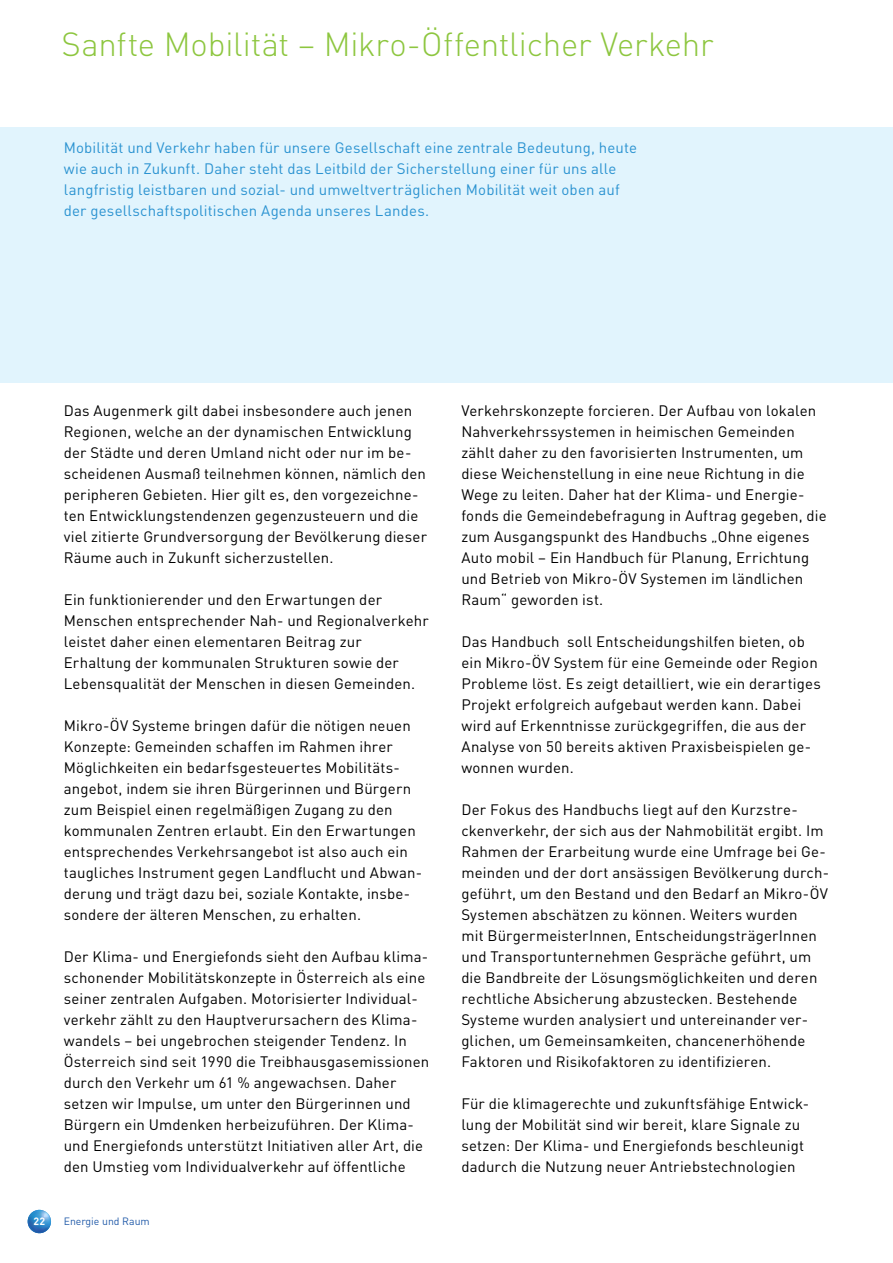
<style>
.page{position:relative;width:893px;height:1263px;background:#fff}
.page>*{position:absolute;margin:0;border:0;box-sizing:border-box;transform-origin:0 0}
.t1{font:300 33px "DIN";letter-spacing:-.005em;color:#8dc63f}
.t2{font:15px/21px "DIN";letter-spacing:.01em;color:#000}
.t3{font:15px/21px "DIN";letter-spacing:.01em;color:#2b93d1}
.t4{font:10.5px "DIN";color:#225ba9}
.t5{font:700 10.5px "DIN";color:#fff}
</style>
<div class="page">
<div style="left:0;top:128px;width:893px;height:255px;background:#e1f4fd"></div>
<img style="left:28px;top:1210px;width:23px;height:23px;border-radius:12px">
<h1 class="t1" style="left:62px;top:24px;width:653px">Sanfte Mobilität – Mikro-Öffentlicher Verkehr</h1>
<p class="t3" style="left:64px;top:136px;width:575px">Mobilität und Verkehr haben für unsere Gesellschaft eine zentrale Bedeutung, heute wie auch in Zukunft. Daher steht das Leitbild der Sicherstellung einer für uns alle langfristig leistbaren und sozial- und umweltverträglichen Mobilität weit oben auf der gesellschaftspolitischen Agenda unseres Landes.</p>
<p class="t2" style="left:64px;top:400px;width:365px">Das Augenmerk gilt dabei insbesondere auch jenen Regionen, welche an der dynamischen Entwicklung der Städte und deren Umland nicht oder nur im be&shy;scheidenen Ausmaß teilnehmen können, nämlich den peripheren Gebieten. Hier gilt es, den vorgezeichne&shy;ten Entwicklungstendenzen gegenzusteuern und die viel zitierte Grundversorgung der Bevölkerung dieser Räume auch in Zukunft sicherzustellen.</p>
<p class="t2" style="left:64px;top:589px;width:366px">Ein funktionierender und den Erwartungen der Menschen entsprechender Nah- und Regionalverkehr leistet daher einen elementaren Beitrag zur Erhaltung der kommunalen Strukturen sowie der Lebensqualität der Menschen in diesen Gemeinden.</p>
<p class="t2" style="left:64px;top:715px;width:360px">Mikro-ÖV Systeme bringen dafür die nötigen neuen Konzepte: Gemeinden schaffen im Rahmen ihrer Möglichkeiten ein bedarfsgesteuertes Mobilitäts&shy;angebot, indem sie ihren Bürgerinnen und Bürgern zum Beispiel einen regelmäßigen Zugang zu den kommunalen Zentren erlaubt. Ein den Erwartungen entsprechendes Verkehrsangebot ist also auch ein taugliches Instrument gegen Landflucht und Abwan&shy;derung und trägt dazu bei, soziale Kontakte, insbe&shy;sondere der älteren Menschen, zu erhalten.</p>
<p class="t2" style="left:64px;top:946px;width:367px">Der Klima- und Energiefonds sieht den Aufbau klima&shy;schonender Mobilitätskonzepte in Österreich als eine seiner zentralen Aufgaben. Motorisierter Individual&shy;verkehr zählt zu den Hauptverursachern des Klima&shy;wandels – bei ungebrochen steigender Tendenz. In Österreich sind seit 1990 die Treibhausgasemissionen durch den Verkehr um 61 % angewachsen. Daher setzen wir Impulse, um unter den Bürgerinnen und Bürgern ein Umdenken herbeizuführen. Der Klima&shy;und Energiefonds unterstützt Initiativen aller Art, die den Umstieg vom Individualverkehr auf öffentliche</p>
<p class="t5" style="left:34px;top:1214px;width:13px">22</p>
<p class="t4" style="left:64px;top:1214px;width:88px">Energie und Raum</p>
<p class="t2" style="left:461px;top:400px;width:367px">Verkehrskonzepte forcieren. Der Aufbau von lokalen Nahverkehrssystemen in heimischen Gemeinden zählt daher zu den favorisierten Instrumenten, um diese Weichenstellung in eine neue Richtung in die Wege zu leiten. Daher hat der Klima- und Energie&shy;fonds die Gemeindebefragung in Auftrag gegeben, die zum Ausgangspunkt des Handbuchs „Ohne eigenes Auto mobil – Ein Handbuch für Planung, Errichtung und Betrieb von Mikro-ÖV Systemen im ländlichen Raum“ geworden ist.</p>
<p class="t2" style="left:461px;top:631px;width:361px">Das Handbuch soll Entscheidungshilfen bieten, ob ein Mikro-ÖV System für eine Gemeinde oder Region Probleme löst. Es zeigt detailliert, wie ein derartiges Projekt erfolgreich aufgebaut werden kann. Dabei wird auf Erkenntnisse zurückgegriffen, die aus der Analyse von 50 bereits aktiven Praxisbeispielen ge&shy;wonnen wurden.</p>
<p class="t2" style="left:461px;top:799px;width:369px">Der Fokus des Handbuchs liegt auf den Kurzstre&shy;ckenverkehr, der sich aus der Nahmobilität ergibt. Im Rahmen der Erarbeitung wurde eine Umfrage bei Ge&shy;meinden und der dort ansässigen Bevölkerung durch&shy;geführt, um den Bestand und den Bedarf an Mikro-ÖV Systemen abschätzen zu können. Weiters wurden<br>mit BürgermeisterInnen, EntscheidungsträgerInnen und Transportunternehmen Gespräche geführt, um die Bandbreite der Lösungsmöglichkeiten und deren rechtliche Absicherung abzustecken. Bestehende Systeme wurden analysiert und untereinander ver&shy;glichen, um Gemeinsamkeiten, chancenerhöhende Faktoren und Risikofaktoren zu identifizieren.</p>
<p class="t2" style="left:461px;top:1093px;width:349px">Für die klimagerechte und zukunftsfähige Entwick&shy;lung der Mobilität sind wir bereit, klare Signale zu setzen: Der Klima- und Energiefonds beschleunigt dadurch die Nutzung neuer Antriebstechnologien</p>
</div>
